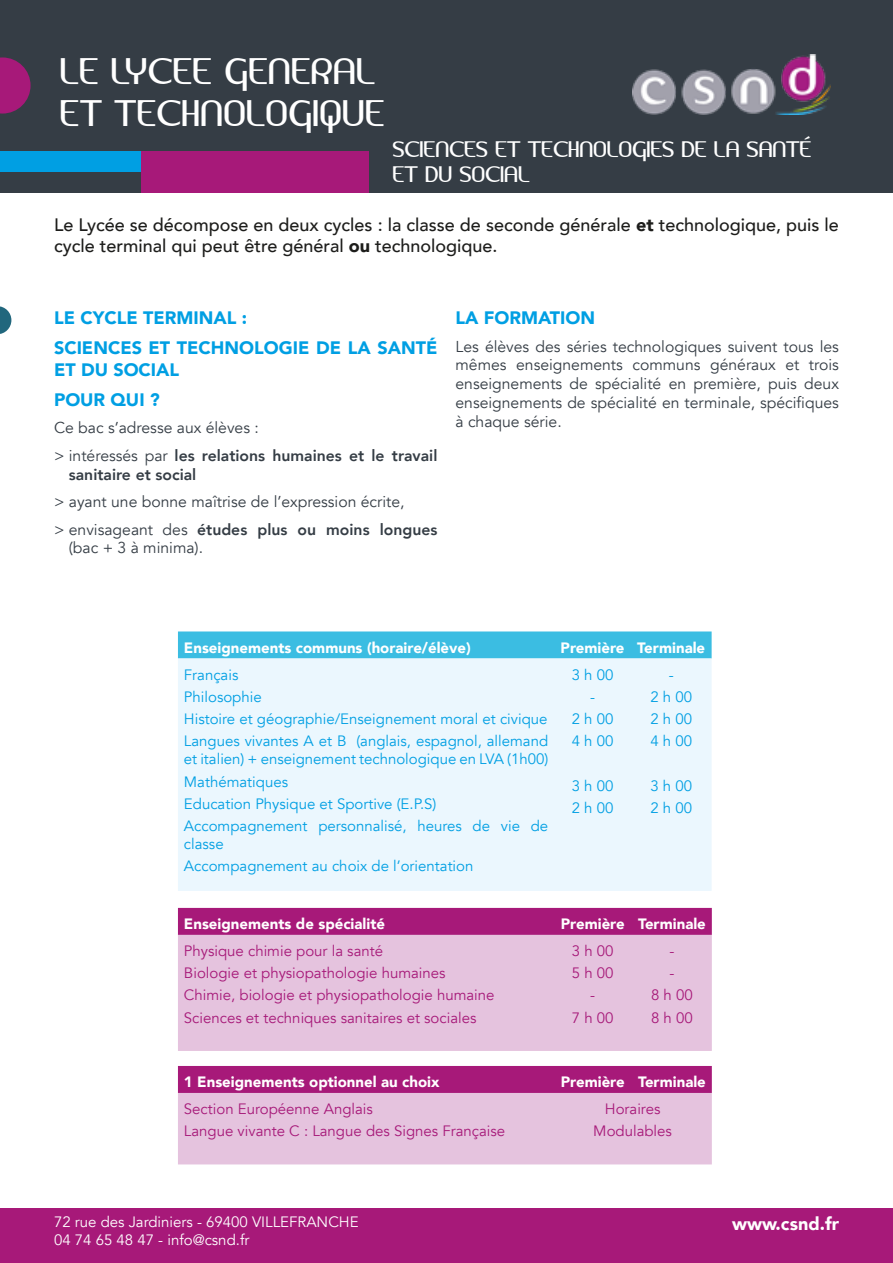
<style>
.page{position:relative;width:893px;height:1263px;background:#fff}
.page>*{position:absolute;margin:0;border:0;box-sizing:border-box;transform-origin:0 0}
.TITRE_A{font:34.5px "Amerika Sans";color:#fff}
.TITRE_A-2{font:21px "Amerika Sans";letter-spacing:-.01em;color:#fff}
.t1{font:500 18px/21.6px "Avenir";color:#1d1d1b}
.t2{font:900 18px/21.6px "Avenir";color:#009fe3}
.t3{font:900 18px "Avenir";color:#fff}
.t4{font:15.75px/18.9px "Avenir";color:#353d45}
.t5{font:800 15.75px/18.9px "Avenir";color:#353d45}
.t6{font:15px/18px "Avenir";color:#009fe3}
.t7{font:15px "Avenir";color:#a71979}
.t8{font:900 15px "Avenir";color:#fff}
.t9{font:15px "Avenir";color:#fff}
.s1{font-weight:900}
.s2{font-weight:400}
.s3{font-weight:800}
</style>
<div class="page">
<svg style="left:0;top:306px;width:11px;height:28px"></svg>
<div style="left:0;top:1209px;width:893px;height:54px;background:#a71979"></div>
<div style="left:0;top:0;width:893px;height:193px;background:#353d45"></div>
<div style="left:0;top:151px;width:144px;height:21px;background:#009fe3"></div>
<div style="left:142px;top:151px;width:227px;height:42px;background:#a71979"></div>
<svg style="left:0;top:57px;width:31px;height:57px"></svg>
<img style="left:632px;top:55px;width:198px;height:60px">
<div style="left:178px;top:631px;width:534px;height:27px;background:#3bbde2"></div>
<div style="left:178px;top:658px;width:534px;height:233px;background:#ebf7fe"></div>
<div style="left:178px;top:908px;width:534px;height:27px;background:#a71979"></div>
<div style="left:178px;top:935px;width:534px;height:116px;background:#e5c3de"></div>
<svg style="left:178px;top:1066px;width:534px;height:98px;background:#d394c2"></svg>
<p class="TITRE_A" style="left:59px;top:50px;width:318px">LE LYCEE GENERAL</p>
<p class="TITRE_A" style="left:59px;top:91px;width:327px">ET TECHNOLOGIQUE</p>
<p class="TITRE_A-2" style="left:392px;top:136px;width:421px">SCIENCES ET TECHNOLOGIES DE LA SANTÉ</p>
<p class="TITRE_A-2" style="left:392px;top:161px;width:139px">ET DU SOCIAL</p>
<p class="t1" style="left:54px;top:213px;width:786px">Le Lycée se décompose en deux cycles : la classe de seconde générale <span class="s1">et</span> technologique, puis le cycle terminal qui peut être général <span class="s1">ou</span> technologique.</p>
<p class="t2" style="left:54px;top:307px;width:194px">LE CYCLE TERMINAL :</p>
<p class="t2" style="left:54px;top:337px;width:385px">SCIENCES ET TECHNOLOGIE DE LA SANTÉ<br>ET DU SOCIAL</p>
<p class="t2" style="left:54px;top:388px;width:107px">POUR QUI ?</p>
<p class="t4" style="left:54px;top:419px;width:206px">Ce bac s’adresse aux élèves :</p>
<p class="t5" style="left:69px;top:446px;width:370px;text-indent:-15px"><span class="s2">&gt; intéressés par</span> les relations humaines et le travail sanitaire et social</p>
<p class="t4" style="left:54px;top:492px;width:352px">&gt; ayant une bonne maîtrise de l’expression écrite,</p>
<p class="t4" style="left:69px;top:520px;width:370px;text-indent:-15px">&gt; envisageant des <span class="s3">études plus ou moins longues </span>(bac + 3 à minima).</p>
<p class="t2" style="left:455px;top:307px;width:141px">LA FORMATION</p>
<p class="t4" style="left:455px;top:337px;width:385px;text-align:justify">Les élèves des séries technologiques suivent tous les mêmes enseignements communs généraux et trois enseignements de spécialité en première, puis deux enseignements de spécialité en terminale, spécifiques à chaque série.</p>
<p class="t8" style="left:184px;top:634px;width:288px">Enseignements communs (horaire/élève)</p>
<p class="t8" style="left:561px;top:634px;width:65px">Première</p>
<p class="t8" style="left:637px;top:634px;width:70px">Terminale</p>
<p class="t6" style="left:184px;top:666px;width:56px">Français</p>
<p class="t6" style="left:184px;top:688px;width:79px">Philosophie</p>
<p class="t6" style="left:184px;top:710px;width:365px">Histoire et géographie/Enseignement moral et civique</p>
<p class="t6" style="left:184px;top:732px;width:366px">Langues vivantes A et B (anglais, espagnol, allemand et italien) + enseignement technologique en LVA (1h00)</p>
<p class="t6" style="left:184px;top:773px;width:106px">Mathématiques</p>
<p class="t6" style="left:184px;top:795px;width:254px">Education Physique et Sportive (E.P.S)</p>
<p class="t6" style="left:184px;top:817px;width:366px">Accompagnement personnalisé, heures de vie de classe</p>
<p class="t6" style="left:184px;top:857px;width:291px">Accompagnement au choix de l’orientation</p>
<p class="t6" style="left:572px;top:666px;width:43px">3 h 00</p>
<p class="t6" style="left:590px;top:688px;width:6px">-</p>
<p class="t6" style="left:572px;top:710px;width:43px">2 h 00</p>
<p class="t6" style="left:572px;top:732px;width:43px">4 h 00</p>
<p class="t6" style="left:572px;top:777px;width:43px">3 h 00</p>
<p class="t6" style="left:572px;top:799px;width:43px">2 h 00</p>
<p class="t6" style="left:669px;top:666px;width:6px">-</p>
<p class="t6" style="left:650px;top:688px;width:43px">2 h 00</p>
<p class="t6" style="left:650px;top:710px;width:43px">2 h 00</p>
<p class="t6" style="left:650px;top:732px;width:43px">4 h 00</p>
<p class="t6" style="left:650px;top:777px;width:43px">3 h 00</p>
<p class="t6" style="left:650px;top:799px;width:43px">2 h 00</p>
<p class="t8" style="left:184px;top:911px;width:203px">Enseignements de spécialité</p>
<p class="t8" style="left:561px;top:911px;width:65px">Première</p>
<p class="t8" style="left:638px;top:911px;width:69px">Terminale</p>
<p class="t7" style="left:184px;top:942px;width:201px">Physique chimie pour la santé</p>
<p class="t7" style="left:184px;top:964px;width:263px">Biologie et physiopathologie humaines</p>
<p class="t7" style="left:184px;top:986px;width:312px">Chimie, biologie et physiopathologie humaine</p>
<p class="t7" style="left:184px;top:1008px;width:294px">Sciences et techniques sanitaires et sociales</p>
<p class="t7" style="left:572px;top:942px;width:43px">3 h 00</p>
<p class="t7" style="left:572px;top:964px;width:43px">5 h 00</p>
<p class="t7" style="left:590px;top:986px;width:6px">-</p>
<p class="t7" style="left:572px;top:1008px;width:43px">7 h 00</p>
<p class="t7" style="left:669px;top:942px;width:6px">-</p>
<p class="t7" style="left:669px;top:964px;width:6px">-</p>
<p class="t7" style="left:651px;top:986px;width:43px">8 h 00</p>
<p class="t7" style="left:651px;top:1008px;width:43px">8 h 00</p>
<p class="t8" style="left:184px;top:1069px;width:257px">1 Enseignements optionnel au choix</p>
<p class="t8" style="left:561px;top:1069px;width:65px">Première</p>
<p class="t8" style="left:638px;top:1069px;width:69px">Terminale</p>
<p class="t7" style="left:184px;top:1100px;width:190px">Section Européenne Anglais</p>
<p class="t7" style="left:184px;top:1122px;width:323px">Langue vivante C : Langue des Signes Française</p>
<p class="t7" style="left:605px;top:1100px;width:57px">Horaires</p>
<p class="t7" style="left:593px;top:1122px;width:80px">Modulables</p>
<p class="t9" style="left:54px;top:1213px;width:306px">72 rue des Jardiniers - 69400 VILLEFRANCHE</p>
<p class="t9" style="left:54px;top:1231px;width:197px">04 74 65 48 47 - info@csnd.fr</p>
<p class="t3" style="left:732px;top:1208px;width:108px">www.csnd.fr</p>
</div>
